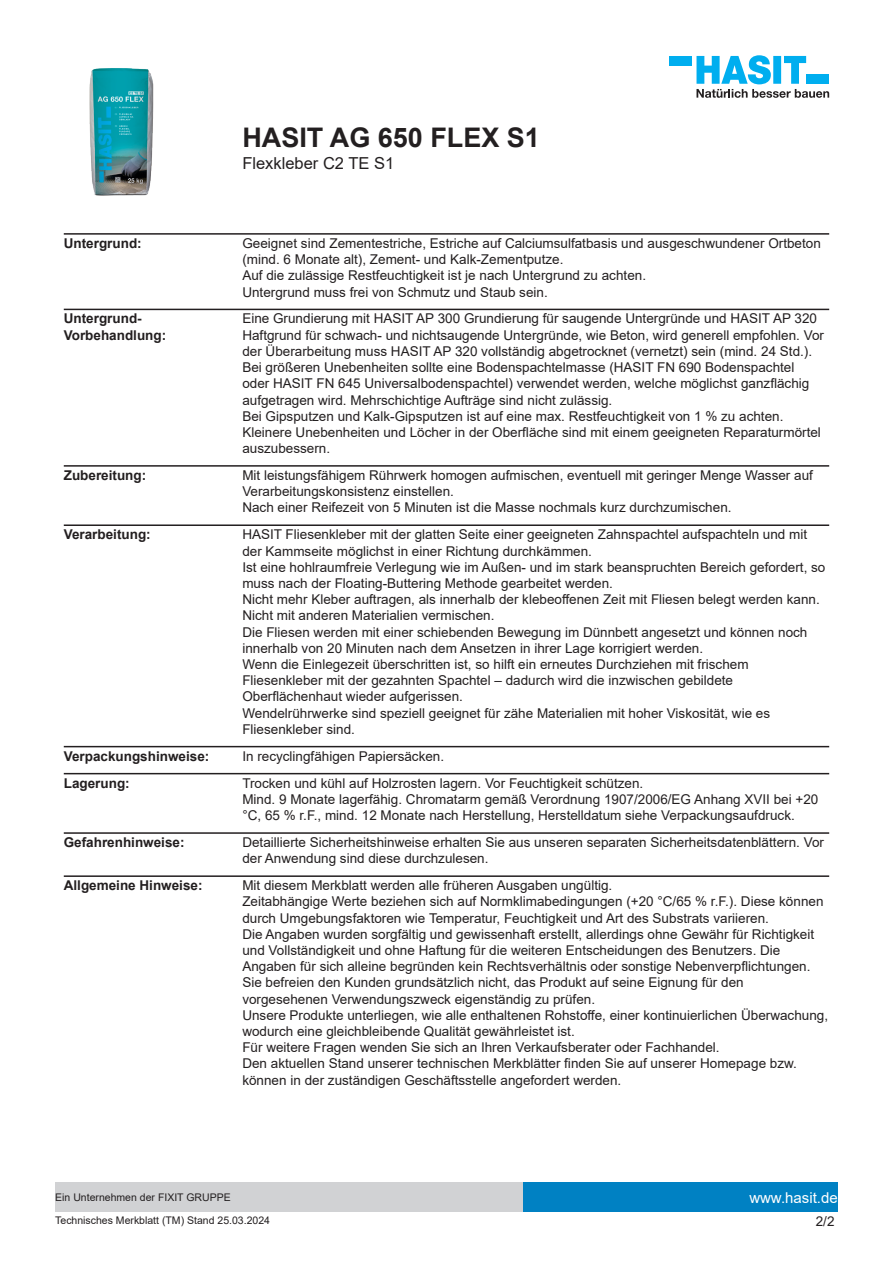
<style>
.page{position:relative;width:893px;height:1263px;background:#fff}
.page>*{position:absolute;margin:0;border:0;box-sizing:border-box;transform-origin:0 0}
.t1{font:700 27px "Arial";color:#231f20}
.t2{font:16.5px "Arial";color:#231f20}
.t3{font:15px "Arial";color:#fff}
.t4{font:13.5px/16.2px "Arial";color:#231f20}
.t5{font:700 13.5px/16.2px "Arial";color:#231f20}
.t6{font:10.5px "Arial";color:#231f20}
</style>
<div class="page">
<img style="left:89px;top:68px;width:65px;height:128px">
<div style="left:669px;top:56px;width:23px;height:10px;background:#00aeef"></div>
<svg style="left:696px;top:55px;width:133px;height:43px"></svg>
<div style="left:523px;top:1182px;width:315px;height:30px;background:#0081c3"></div>
<div style="left:55px;top:1182px;width:468px;height:30px;background:#d1d2d4"></div>
<hr style="left:64px;top:233px;width:765px;height:2px;background:#231f20">
<hr style="left:64px;top:309px;width:765px;height:1px;background:#231f20">
<hr style="left:64px;top:465px;width:765px;height:2px;background:#231f20">
<hr style="left:64px;top:524px;width:765px;height:2px;background:#231f20">
<hr style="left:64px;top:746px;width:765px;height:1px;background:#231f20">
<hr style="left:64px;top:773px;width:765px;height:1px;background:#231f20">
<hr style="left:64px;top:832px;width:765px;height:2px;background:#231f20">
<hr style="left:64px;top:875px;width:765px;height:2px;background:#231f20">
<h1 class="t1" style="left:242px;top:119px;width:299px">HASIT AG 650 FLEX S1</h1>
<p class="t2" style="left:242px;top:152px;width:153px">Flexkleber C2 TE S1</p>
<p class="t5" style="left:64px;top:235px;width:79px">Untergrund:</p>
<p class="t4" style="left:242px;top:235px;width:580px">Geeignet sind Zementestriche, Estriche auf Calciumsulfatbasis und ausgeschwundener Ortbeton (mind. 6 Monate alt), Zement- und Kalk-Zementputze.<br>Auf die zulässige Restfeuchtigkeit ist je nach Untergrund zu achten.<br>Untergrund muss frei von Schmutz und Staub sein.</p>
<p class="t5" style="left:64px;top:311px;width:104px">Untergrund-<br>Vorbehandlung:</p>
<p class="t4" style="left:242px;top:311px;width:583px">Eine Grundierung mit HASIT AP 300 Grundierung für saugende Untergründe und HASIT AP 320<br>Haftgrund für schwach- und nichtsaugende Untergründe, wie Beton, wird generell empfohlen. Vor der Überarbeitung muss HASIT AP 320 vollständig abgetrocknet (vernetzt) sein (mind. 24 Std.).<br>Bei größeren Unebenheiten sollte eine Bodenspachtelmasse (HASIT FN 690 Bodenspachtel oder HASIT FN 645 Universalbodenspachtel) verwendet werden, welche möglichst ganzflächig aufgetragen wird. Mehrschichtige Aufträge sind nicht zulässig.<br>Bei Gipsputzen und Kalk-Gipsputzen ist auf eine max. Restfeuchtigkeit von 1 % zu achten.<br>Kleinere Unebenheiten und Löcher in der Oberfläche sind mit einem geeigneten Reparaturmörtel auszubessern.</p>
<p class="t5" style="left:64px;top:467px;width:84px">Zubereitung:</p>
<p class="t4" style="left:242px;top:467px;width:572px">Mit leistungsfähigem Rührwerk homogen aufmischen, eventuell mit geringer Menge Wasser auf<br>Verarbeitungskonsistenz einstellen.<br>Nach einer Reifezeit von 5 Minuten ist die Masse nochmals kurz durchzumischen.</p>
<p class="t5" style="left:64px;top:527px;width:89px">Verarbeitung:</p>
<p class="t4" style="left:242px;top:526px;width:585px">HASIT Fliesenkleber mit der glatten Seite einer geeigneten Zahnspachtel aufspachteln und mit der Kammseite möglichst in einer Richtung durchkämmen.<br>Ist eine hohlraumfreie Verlegung wie im Außen- und im stark beanspruchten Bereich gefordert, so muss nach der Floating-Buttering Methode gearbeitet werden.<br>Nicht mehr Kleber auftragen, als innerhalb der klebeoffenen Zeit mit Fliesen belegt werden kann.<br>Nicht mit anderen Materialien vermischen.<br>Die Fliesen werden mit einer schiebenden Bewegung im Dünnbett angesetzt und können noch innerhalb von 20 Minuten nach dem Ansetzen in ihrer Lage korrigiert werden.<br>Wenn die Einlegezeit überschritten ist, so hilft ein erneutes Durchziehen mit frischem Fliesenkleber mit der gezahnten Spachtel – dadurch wird die inzwischen gebildete Oberflächenhaut wieder aufgerissen.<br>Wendelrührwerke sind speziell geeignet für zähe Materialien mit hoher Viskosität, wie es Fliesenkleber sind.</p>
<p class="t5" style="left:64px;top:748px;width:147px">Verpackungshinweise:</p>
<p class="t4" style="left:242px;top:748px;width:203px">In recyclingfähigen Papiersäcken.</p>
<p class="t5" style="left:64px;top:775px;width:68px">Lagerung:</p>
<p class="t4" style="left:242px;top:775px;width:577px">Trocken und kühl auf Holzrosten lagern. Vor Feuchtigkeit schützen.<br>Mind. 9 Monate lagerfähig. Chromatarm gemäß Verordnung 1907/2006/EG Anhang XVII bei +20 °C, 65 % r.F., mind. 12 Monate nach Herstellung, Herstelldatum siehe Verpackungsaufdruck.</p>
<p class="t5" style="left:64px;top:834px;width:122px">Gefahrenhinweise:</p>
<p class="t4" style="left:242px;top:834px;width:583px">Detaillierte Sicherheitshinweise erhalten Sie aus unseren separaten Sicherheitsdatenblättern. Vor der Anwendung sind diese durchzulesen.</p>
<p class="t5" style="left:64px;top:877px;width:140px">Allgemeine Hinweise:</p>
<p class="t4" style="left:242px;top:877px;width:587px">Mit diesem Merkblatt werden alle früheren Ausgaben ungültig.<br>Zeitabhängige Werte beziehen sich auf Normklimabedingungen (+20 °C/65 % r.F.). Diese können durch Umgebungsfaktoren wie Temperatur, Feuchtigkeit und Art des Substrats variieren.<br>Die Angaben wurden sorgfältig und gewissenhaft erstellt, allerdings ohne Gewähr für Richtigkeit und Vollständigkeit und ohne Haftung für die weiteren Entscheidungen des Benutzers. Die Angaben für sich alleine begründen kein Rechtsverhältnis oder sonstige Nebenverpflichtungen.<br>Sie befreien den Kunden grundsätzlich nicht, das Produkt auf seine Eignung für den vorgesehenen Verwendungszweck eigenständig zu prüfen.<br>Unsere Produkte unterliegen, wie alle enthaltenen Rohstoffe, einer kontinuierlichen Überwachung, wodurch eine gleichbleibende Qualität gewährleistet ist.<br>Für weitere Fragen wenden Sie sich an Ihren Verkaufsberater oder Fachhandel.<br>Den aktuellen Stand unserer technischen Merkblätter finden Sie auf unserer Homepage bzw. können in der zuständigen Geschäftsstelle angefordert werden.</p>
<p class="t6" style="left:55px;top:1190px;width:177px">Ein Unternehmen der FIXIT GRUPPE</p>
<p class="t3" style="left:749px;top:1187px;width:90px">www.hasit.de</p>
<p class="t6" style="left:55px;top:1213px;width:216px">Technisches Merkblatt (TM) Stand 25.03.2024</p>
<p class="t4" style="left:816px;top:1213px;width:20px">2/2</p>
</div>
